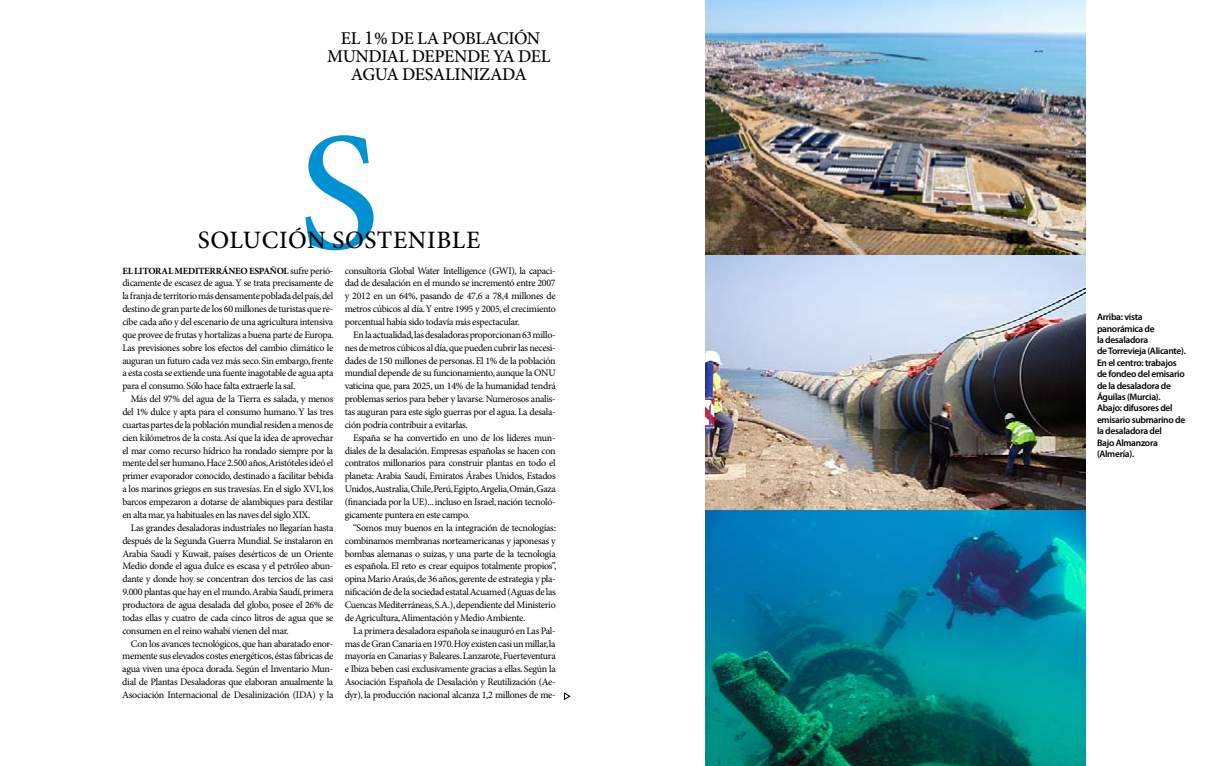
<style>
.page{position:relative;width:1208px;height:766px;background:#fff}
.page>*{position:absolute;margin:0;border:0;box-sizing:border-box;transform-origin:0 0}
.t1{font:500 169.2px "Minion Pro";color:#0091d2}
.t2{font:500 25px "Minion Pro";letter-spacing:.025em;color:#000}
.t3{font:20px "Minion Pro";color:#000}
.t4{font:500 18px/18px "Minion Pro";letter-spacing:-.02em;color:#000;text-align:center}
.t5{font:10px/12.8px "Minion Pro";letter-spacing:-.03em;color:#000;text-align:justify}
.t6{font:600 9.5px/11.4px "Myriad Pro";letter-spacing:-.03em;color:#000}
.t7{font:700 9.5px "Minion Pro";letter-spacing:-.02em;color:#000}
.s1{font-weight:400;font-size:10px}
</style>
<div class="page">
<img style="left:705px;top:0;width:380px;height:255px">
<img style="left:705px;top:255px;width:380px;height:255px">
<svg style="left:705px;top:510px;width:380px;height:255px;background:#03798f"></svg>
<svg style="left:564px;top:692px;width:6px;height:7px"></svg>
<h3 class="t4" style="left:327px;top:29px;width:225px">EL % DE LA POBLACIÓN<br>MUNDIAL DEPENDE YA DEL<br>AGUA DESALINIZADA</h3>
<h3 class="t3" style="left:364px;top:26px;width:11px">1</h3>
<h1 class="t1" style="left:298px;top:79px;width:70px">S</h1>
<h2 class="t2" style="left:198px;top:223px;width:47px">SOLUCI</h2>
<h2 class="t2" style="left:288px;top:223px;width:153px">ÓN SOSTENIBLE</h2>
<p class="t7" style="left:122px;top:265px;width:34px">EL LITORAL</p>
<p class="t7" style="left:174px;top:265px;width:160px">MEDITERRÁNEO ESPAÑOL <span class="s1">sufre perió-</span></p>
<p class="t5" style="left:122px;top:277px;width:213px">dicamente de escasez de agua. Y se trata precisamente de la franja de territorio más densamente poblada del país,del destino de gran parte de los 60 millones de turistas que re&shy;cibe cada año y del escenario de una agricultura intensiva que provee de frutas y hortalizas a buena parte de Europa.<br>Las previsiones sobre los efectos del cambio climático le auguran un futuro cada vez más seco. Sin embargo, frente a esta costa se extiende una fuente inagotable de agua apta para el consumo. Sólo hace falta extraerle la sal.</p>
<p class="t5" style="left:122px;top:393px;width:212px;text-indent:8px">Más del 97% del agua de la Tierra es salada, y menos del 1% dulce y apta para el consumo humano. Y las tres cuartas partes de la población mundial residen a menos de cien kilómetros de la costa. Así que la idea de aprovechar el mar como recurso hídrico ha rondado siempre por la mente del ser humano. Hace 2.500 años,Aristóteles ideó el primer evaporador conocido, destinado a facilitar bebida a los marinos griegos en sus travesías. En el siglo XVI, los barcos empezaron a dotarse de alambiques para destilar en alta mar, ya habituales en las naves del siglo XIX.</p>
<p class="t5" style="left:122px;top:521px;width:213px;text-indent:8px">Las grandes desaladoras industriales no llegarían hasta después de la Segunda Guerra Mundial. Se instalaron en Arabia Saudí y Kuwait, países desérticos de un Oriente Medio donde el agua dulce es escasa y el petróleo abun&shy;dante y donde hoy se concentran dos tercios de las casi 9.000 plantas que hay en el mundo. Arabia Saudí, primera productora de agua desalada del globo, posee el 26% de todas ellas y cuatro de cada cinco litros de agua que se consumen en el reino wahabí vienen del mar.</p>
<p class="t5" style="left:122px;top:637px;width:213px;text-indent:9px">Con los avances tecnológicos, que han abaratado enor&shy;memente sus elevados costes energéticos, éstas fábricas de agua viven una época dorada. Según el Inventario Mun&shy;dial de Plantas Desaladoras que elaboran anualmente la Asociación Internacional de Desalinización (IDA) y la</p>
<p class="t5" style="left:345px;top:264px;width:212px">consultoría Global Water Intelligence (GWI), la capaci&shy;dad de desalación en el mundo se incrementó entre 2007 y 2012 en un 64%, pasando de 47,6 a 78,4 millones de metros cúbicos al día. Y entre 1995 y 2005, el crecimiento porcentual había sido todavía más espectacular.</p>
<p class="t5" style="left:345px;top:328px;width:213px;text-indent:9px">En la actualidad,las desaladoras proporcionan 63 millo&shy;nes de metros cúbicos al día, que pueden cubrir las necesi&shy;dades de 150 millones de personas. El 1% de la población mundial depende de su funcionamiento, aunque la ONU vaticina que, para 2025, un 14% de la humanidad tendrá problemas serios para beber y lavarse. Numerosos analis&shy;tas auguran para este siglo guerras por el agua. La desala&shy;ción podría contribuir a evitarlas.</p>
<p class="t5" style="left:345px;top:431px;width:212px;text-indent:8px">España se ha convertido en uno de los líderes mun&shy;diales de la desalación. Empresas españolas se hacen con contratos millonarios para construir plantas en todo el planeta: Arabia Saudí, Emiratos Árabes Unidos, Estados Unidos,Australia,Chile,Perú,Egipto,Argelia,Omán,Gaza (financiada por la UE)... incluso en Israel, nación tecnoló&shy;gicamente puntera en este campo.</p>
<p class="t5" style="left:345px;top:521px;width:213px;text-indent:8px">“Somos muy buenos en la integración de tecnologías: combinamos membranas norteamericanas y japonesas y bombas alemanas o suizas, y una parte de la tecnología es española. El reto es crear equipos totalmente propios”, opina Mario Araús, de 36 años, gerente de estrategia y pla&shy;nificación de de la sociedad estatal Acuamed (Aguas de las Cuencas Mediterráneas, S.A.), dependiente del Ministerio de Agricultura, Alimentación y Medio Ambiente.</p>
<p class="t5" style="left:345px;top:624px;width:213px;text-indent:8px">La primera desaladora española se inauguró en Las Pal&shy;mas de Gran Canaria en 1970.Hoy existen casi un millar,la mayoría en Canarias y Baleares. Lanzarote, Fuerteventura e Ibiza beben casi exclusivamente gracias a ellas. Según la Asociación Española de Desalación y Reutilización (Ae&shy;dyr), la producción nacional alcanza 1,2 millones de me-</p>
<p class="t6" style="left:1097px;top:311px;width:91px">Arriba: vista panorámica de<br>la desaladora<br>de Torrevieja (Alicante).<br>En el centro: trabajos de fondeo del emisario de la desaladora de<br>Águilas (Murcia).<br>Abajo: difusores del emisario submarino de la desaladora del<br>Bajo Almanzora (Almería).</p>
</div>
